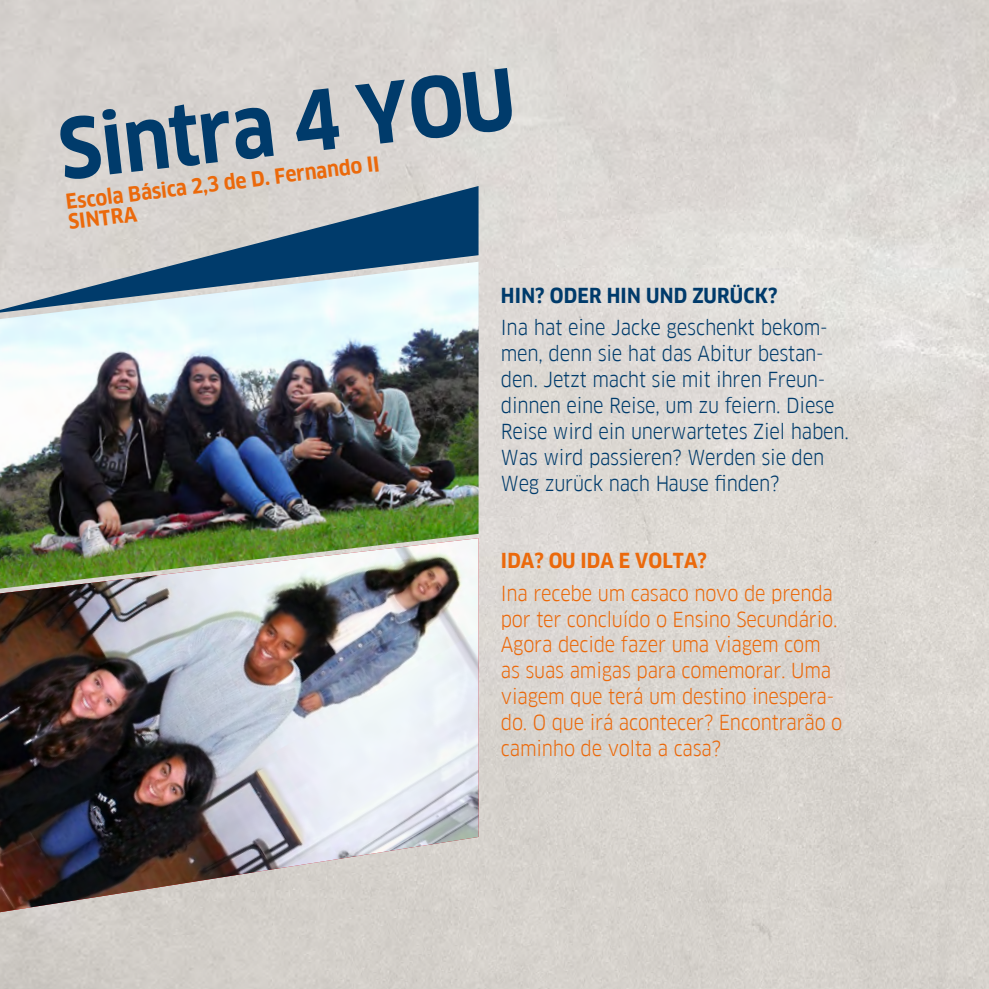
<style>
.page{position:relative;width:989px;height:989px;background:#fff}
.page>*{position:absolute;margin:0;border:0;box-sizing:border-box;transform-origin:0 0}
.t1{font:700 81px "Goethe FF Clan";color:#003b6b}
.t2{font:20.25px/25.9px "Goethe FF Clan";letter-spacing:-.01em;color:#003b6b}
.t3{font:20.25px/25.9px "Goethe FF Clan";letter-spacing:-.01em;color:#eb690b}
.t4{font:700 20.25px/20.2px "Goethe FF Clan";letter-spacing:.005em;color:#eb690b}
.t5{font:700 20.25px "Goethe FF Clan";letter-spacing:.01em;color:#003b6b}
</style>
<div class="page">
<img style="left:0;top:0;width:989px;height:989px">
<svg style="left:0;top:186px;width:478px;height:76px;fill:#d6d1cd"></svg>
<img style="left:0;top:262px;width:478px;height:276px">
<img style="left:0;top:538px;width:478px;height:374px">
<h1 class="t1" style="left:54px;top:102px;width:460px;rotate:-6deg">Sintra 4 YOU</h1>
<p class="t4" style="left:65px;top:192px;width:317px;rotate:-7deg">Escola Básica 2,3 de D. Fernando II<br>SINTRA</p>
<p class="t5" style="left:501px;top:284px;width:278px">HIN? ODER HIN UND ZURÜCK?</p>
<p class="t2" style="left:501px;top:315px;width:350px">Ina hat eine Jacke geschenkt bekom&shy;men, denn sie hat das Abitur bestan&shy;den. Jetzt macht sie mit ihren Freun&shy;dinnen eine Reise, um zu feiern. Diese Reise wird ein unerwartetes Ziel haben.<br>Was wird passieren? Werden sie den Weg zurück nach Hause finden?</p>
<p class="t4" style="left:501px;top:551px;width:207px">IDA? OU IDA E VOLTA?</p>
<p class="t3" style="left:501px;top:580px;width:343px">Ina recebe um casaco novo de prenda por ter concluído o Ensino Secundário.<br>Agora decide fazer uma viagem com as suas amigas para comemorar. Uma viagem que terá um destino inespera&shy;do. O que irá acontecer? Encontrarão o caminho de volta a casa?</p>
</div>
